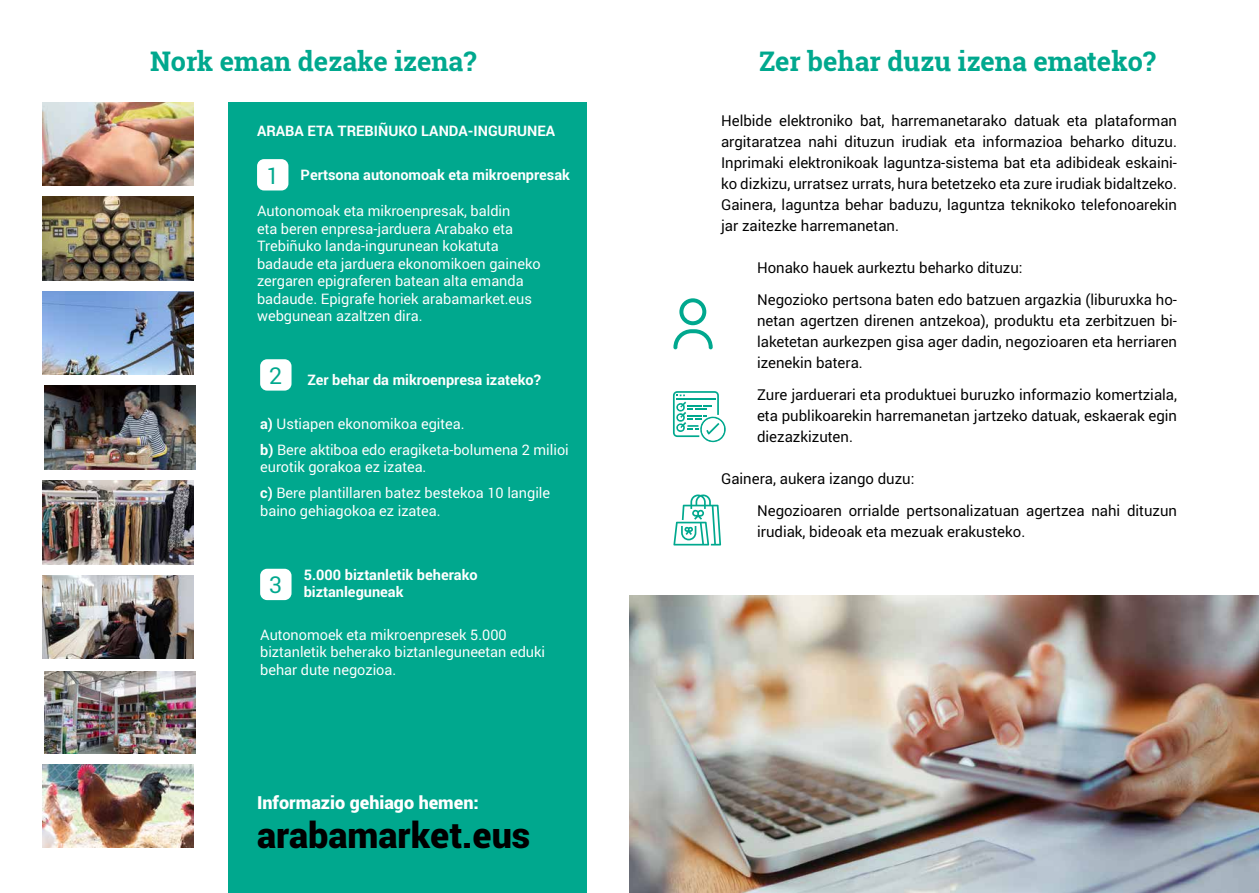
<style>
.page{position:relative;width:1259px;height:893px;background:#fff}
.page>*{position:absolute;margin:0;border:0;box-sizing:border-box;transform-origin:0 0}
.t1{font:900 36px "Roboto";color:#000}
.t2{font:700 27px "Roboto Slab";color:#00a88e}
.t3{font:23.25px "Roboto";color:#00a88e}
.t4{font:900 18px "Roboto";color:#fff}
.t5{font:15px/21px "Roboto";color:#000;text-align:justify}
.t6{font:14.55px/17.4px "Roboto";color:#fff}
.t7{font:700 14.55px/17.4px "Roboto";color:#fff}
.s1{font-weight:700}
</style>
<div class="page">
<svg style="left:673px;top:494px;width:48px;height:51px"></svg>
<svg style="left:673px;top:298px;width:39px;height:51px"></svg>
<svg style="left:673px;top:391px;width:52px;height:52px"></svg>
<img style="left:629px;top:595px;width:630px;height:298px">
<div style="left:228px;top:102px;width:359px;height:791px;background:#00a88e"></div>
<div style="left:257px;top:159px;width:31px;height:31px;background:#fff;border-radius:7px"></div>
<div style="left:260px;top:569px;width:31px;height:31px;background:#fff;border-radius:7px"></div>
<div style="left:260px;top:359px;width:31px;height:32px;background:#fff;border-radius:7px"></div>
<img style="left:43px;top:102px;width:151px;height:84px">
<img style="left:43px;top:291px;width:151px;height:84px">
<img style="left:44px;top:386px;width:151px;height:83px">
<img style="left:43px;top:481px;width:151px;height:83px">
<img style="left:43px;top:197px;width:151px;height:83px">
<img style="left:44px;top:671px;width:151px;height:82px">
<img style="left:43px;top:764px;width:151px;height:84px">
<img style="left:43px;top:575px;width:151px;height:84px">
<h2 class="t2" style="left:150px;top:43px;width:328px">Nork eman dezake izena?</h2>
<h2 class="t2" style="left:759px;top:43px;width:398px">Zer behar duzu izena emateko?</h2>
<p class="t7" style="left:257px;top:122px;width:300px">ARABA ETA TREBIÑUKO LANDA-INGURUNEA</p>
<h3 class="t3" style="left:266px;top:159px;width:15px">1</h3>
<p class="t7" style="left:301px;top:166px;width:271px">Pertsona autonomoak eta mikroenpresak</p>
<p class="t6" style="left:257px;top:202px;width:285px">Autonomoak eta mikroenpresak, baldin<br>eta beren enpresa-jarduera Arabako eta Trebiñuko landa-ingurunean kokatuta badaude eta jarduera ekonomikoen gaineko zergaren epigraferen batean alta emanda badaude. Epigrafe horiek arabamarket.eus webgunean azaltzen dira.</p>
<h3 class="t3" style="left:269px;top:359px;width:15px">2</h3>
<p class="t7" style="left:307px;top:371px;width:235px">Zer behar da mikroenpresa izateko?</p>
<p class="t6" style="left:260px;top:410px;width:310px;line-height:26.1px"><span class="s1">a)</span> Ustiapen ekonomikoa egitea.<br><span class="s1">b)</span> Bere aktiboa edo eragiketa-bolumena 2 milioi</p>
<p class="t6" style="left:260px;top:453px;width:291px;line-height:26.1px">eurotik gorakoa ez izatea.<br><span class="s1">c)</span> Bere plantillaren batez bestekoa 10 langile</p>
<p class="t6" style="left:260px;top:501px;width:182px">baino gehiagokoa ez izatea.</p>
<h3 class="t3" style="left:269px;top:569px;width:15px">3</h3>
<p class="t7" style="left:304px;top:565px;width:175px">5.000 biztanletik beherako biztanleguneak</p>
<p class="t6" style="left:260px;top:625px;width:286px">Autonomoek eta mikroenpresek 5.000 biztanletik beherako biztanleguneetan eduki behar dute negozioa.</p>
<p class="t4" style="left:257px;top:789px;width:223px">Informazio gehiago hemen:</p>
<h1 class="t1" style="left:257px;top:809px;width:275px">arabamarket.eus</h1>
<p class="t5" style="left:721px;top:110px;width:457px">Helbide elektroniko bat, harremanetarako datuak eta plataforman argitaratzea nahi dituzun irudiak eta informazioa beharko dituzu.<br>Inprimaki elektronikoak laguntza-sistema bat eta adibideak eskaini&shy;ko dizkizu, urratsez urrats, hura betetzeko eta zure irudiak bidaltzeko.<br>Gainera, laguntza behar baduzu, laguntza teknikoko telefonoarekin jar zaitezke harremanetan.</p>
<p class="t5" style="left:757px;top:251px;width:421px;line-height:31.8px">Honako hauek aurkeztu beharko dituzu:<br>Negozioko pertsona baten edo batzuen argazkia (liburuxka ho-</p>
<p class="t5" style="left:757px;top:310px;width:421px">netan agertzen direnen antzekoa), produktu eta zerbitzuen bi&shy;laketetan aurkezpen gisa ager dadin, negozioaren eta herriaren izenekin batera.</p>
<p class="t5" style="left:757px;top:383px;width:421px">Zure jarduerari eta produktuei buruzko informazio komertziala, eta publikoarekin harremanetan jartzeko datuak, eskaerak egin diezazkizuten.</p>
<p class="t5" style="left:757px;top:462px;width:421px;line-height:31.8px;text-indent:-36px">Gainera, aukera izango duzu:<br>Negozioaren orrialde pertsonalizatuan agertzea nahi dituzun</p>
<p class="t5" style="left:757px;top:520px;width:270px">irudiak, bideoak eta mezuak erakusteko.</p>
</div>
